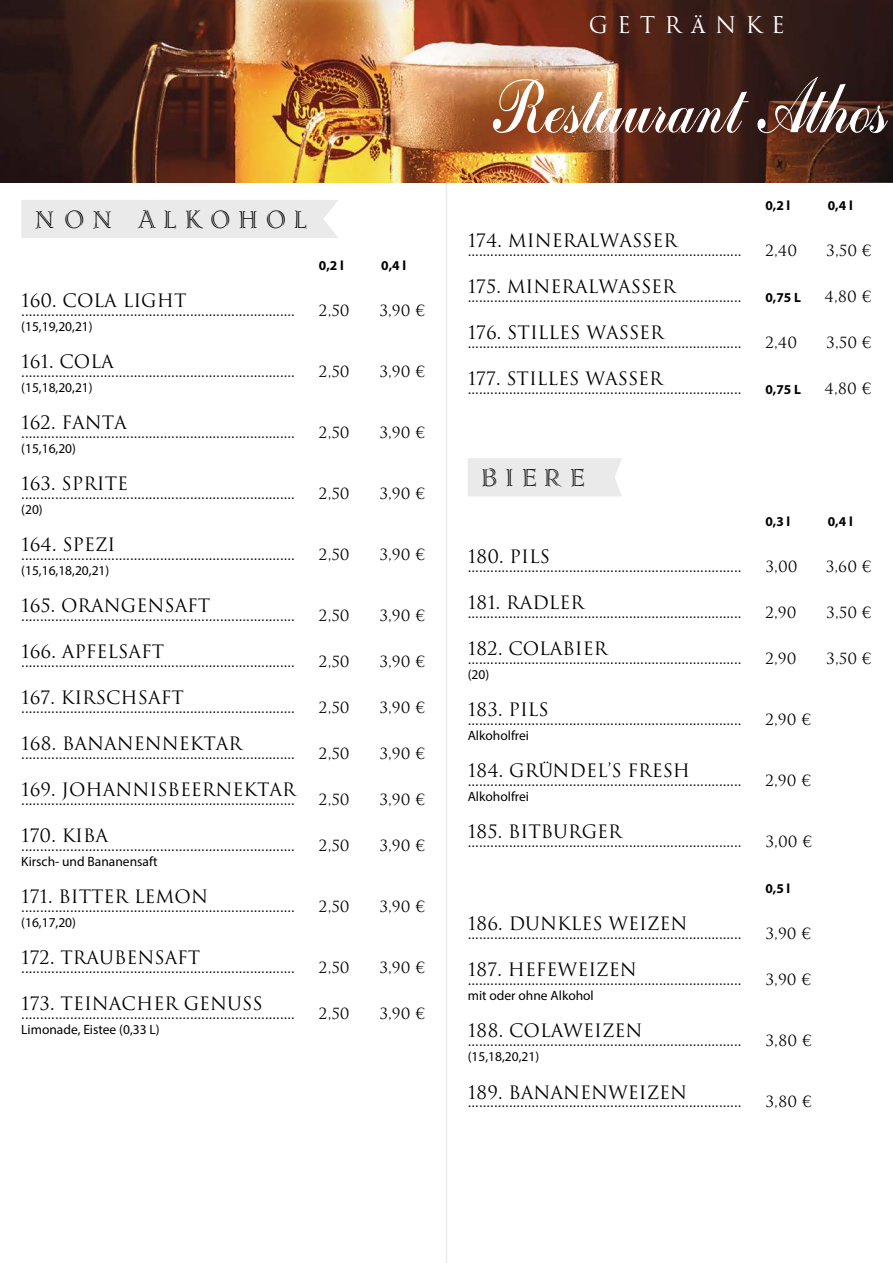
<style>
.page{position:relative;width:893px;height:1263px;background:#fff}
.page>*{position:absolute;margin:0;border:0;box-sizing:border-box;transform-origin:0 0}
.t1{font:500 76.5px "Odessa P Cfor Serge";color:#fff}
.t2{font:500 24px "Lidia";letter-spacing:.3em;color:#000}
.t3{font:22.5px "Romul";letter-spacing:.4em;color:#fff}
.t4{font:18px "Romul";color:#000}
.t5{font:15px "Romul";color:#000}
.t6{font:13.5px "Myriad Pro";color:#000}
.t7{font:700 13.5px "Myriad Pro";color:#000}
.s1{font-family:"Minion Pro"}
</style>
<div class="page">
<hr style="left:446px;top:0;width:1px;height:1263px;background:#eaeaeb">
<img style="left:0;top:0;width:893px;height:183px">
<div style="left:21px;top:200px;width:317px;height:38px;background:#eaeaeb"></div>
<div style="left:468px;top:458px;width:154px;height:38px;background:#eaeaeb"></div>
<h2 class="t2" style="left:34px;top:206px;width:275px">NON ALKOHOL</h2>
<p class="t7" style="left:319px;top:256px;width:26px">0,2 l</p>
<p class="t7" style="left:381px;top:256px;width:26px">0,4 l</p>
<p class="t4" style="left:21px;top:290px;width:167px">160. COLA LIGHT</p>
<p class="t5" style="left:21px;top:301px;width:275px">.........................................................................</p>
<p class="t5" style="left:319px;top:301px;width:32px">2,50</p>
<p class="t5" style="left:379px;top:301px;width:47px">3,90 €</p>
<p class="t6" style="left:21px;top:318px;width:73px">(15,19,20,21)</p>
<p class="t4" style="left:21px;top:351px;width:94px">161. COLA</p>
<p class="t5" style="left:21px;top:362px;width:275px">.........................................................................</p>
<p class="t5" style="left:319px;top:362px;width:32px">2,50</p>
<p class="t5" style="left:379px;top:362px;width:47px">3,90 €</p>
<p class="t6" style="left:21px;top:379px;width:73px">(15,18,20,21)</p>
<p class="t4" style="left:21px;top:412px;width:107px">162. FANTA</p>
<p class="t5" style="left:21px;top:423px;width:275px">.........................................................................</p>
<p class="t5" style="left:319px;top:423px;width:32px">2,50</p>
<p class="t5" style="left:379px;top:423px;width:47px">3,90 €</p>
<p class="t6" style="left:21px;top:440px;width:56px">(15,16,20)</p>
<p class="t4" style="left:21px;top:473px;width:109px">163. SPRITE</p>
<p class="t5" style="left:21px;top:484px;width:275px">.........................................................................</p>
<p class="t5" style="left:319px;top:484px;width:32px">2,50</p>
<p class="t5" style="left:379px;top:484px;width:47px">3,90 €</p>
<p class="t6" style="left:21px;top:501px;width:23px">(20)</p>
<p class="t4" style="left:21px;top:534px;width:96px">164. SPEZI</p>
<p class="t5" style="left:21px;top:545px;width:275px">.........................................................................</p>
<p class="t5" style="left:319px;top:545px;width:32px">2,50</p>
<p class="t5" style="left:379px;top:545px;width:47px">3,90 €</p>
<p class="t6" style="left:21px;top:562px;width:90px">(15,16,18,20,21)</p>
<p class="t4" style="left:21px;top:595px;width:191px">165. ORANGENSAFT</p>
<p class="t5" style="left:21px;top:606px;width:275px">.........................................................................</p>
<p class="t5" style="left:319px;top:606px;width:32px">2,50</p>
<p class="t5" style="left:379px;top:606px;width:47px">3,90 €</p>
<p class="t4" style="left:21px;top:641px;width:144px">166. APFELSAFT</p>
<p class="t5" style="left:21px;top:652px;width:275px">.........................................................................</p>
<p class="t5" style="left:319px;top:652px;width:32px">2,50</p>
<p class="t5" style="left:379px;top:652px;width:47px">3,90 €</p>
<p class="t4" style="left:21px;top:687px;width:164px">167. KIRSCHSAFT</p>
<p class="t5" style="left:21px;top:698px;width:275px">.........................................................................</p>
<p class="t5" style="left:319px;top:698px;width:32px">2,50</p>
<p class="t5" style="left:379px;top:698px;width:47px">3,90 €</p>
<p class="t4" style="left:21px;top:733px;width:222px">168. BANANENNEKTAR</p>
<p class="t5" style="left:21px;top:744px;width:275px">.........................................................................</p>
<p class="t5" style="left:319px;top:744px;width:32px">2,50</p>
<p class="t5" style="left:379px;top:744px;width:47px">3,90 €</p>
<p class="t4" style="left:21px;top:779px;width:276px">169. JOHANNISBEERNEKTAR</p>
<p class="t5" style="left:21px;top:790px;width:275px">.........................................................................</p>
<p class="t5" style="left:319px;top:790px;width:32px">2,50</p>
<p class="t5" style="left:379px;top:790px;width:47px">3,90 €</p>
<p class="t4" style="left:21px;top:825px;width:88px">170. KIBA</p>
<p class="t5" style="left:21px;top:836px;width:275px">.........................................................................</p>
<p class="t5" style="left:319px;top:836px;width:32px">2,50</p>
<p class="t5" style="left:379px;top:836px;width:47px">3,90 €</p>
<p class="t6" style="left:21px;top:853px;width:138px">Kirsch- und Bananensaft</p>
<p class="t4" style="left:21px;top:886px;width:188px">171. BITTER LEMON</p>
<p class="t5" style="left:21px;top:897px;width:275px">.........................................................................</p>
<p class="t5" style="left:319px;top:897px;width:32px">2,50</p>
<p class="t5" style="left:379px;top:897px;width:47px">3,90 €</p>
<p class="t6" style="left:21px;top:914px;width:56px">(16,17,20)</p>
<p class="t4" style="left:21px;top:947px;width:181px">172. TRAUBENSAFT</p>
<p class="t5" style="left:21px;top:958px;width:275px">.........................................................................</p>
<p class="t5" style="left:319px;top:958px;width:32px">2,50</p>
<p class="t5" style="left:379px;top:958px;width:47px">3,90 €</p>
<p class="t4" style="left:21px;top:993px;width:243px">173. TEINACHER GENUSS</p>
<p class="t5" style="left:21px;top:1004px;width:275px">.........................................................................</p>
<p class="t5" style="left:319px;top:1004px;width:32px">2,50</p>
<p class="t5" style="left:379px;top:1004px;width:47px">3,90 €</p>
<p class="t6" style="left:21px;top:1021px;width:140px">Limonade, Eistee (0,33 L)</p>
<h3 class="t3" style="left:589px;top:11px;width:198px">GETR<span class="s1">Ä</span>NKE</h3>
<h1 class="t1" style="left:491px;top:69px;width:397px">Restaurant Athos</h1>
<p class="t7" style="left:765px;top:197px;width:26px">0,2 l</p>
<p class="t7" style="left:828px;top:197px;width:26px">0,4 l</p>
<p class="t4" style="left:468px;top:230px;width:211px">174. MINERALWASSER</p>
<p class="t5" style="left:468px;top:242px;width:275px">.........................................................................</p>
<p class="t5" style="left:765px;top:242px;width:33px">2,40</p>
<p class="t5" style="left:826px;top:242px;width:47px">3,50 €</p>
<p class="t4" style="left:468px;top:276px;width:210px">175. MINERALWASSER</p>
<p class="t5" style="left:468px;top:288px;width:275px">.........................................................................</p>
<p class="t7" style="left:765px;top:289px;width:37px">0,75 L</p>
<p class="t5" style="left:825px;top:288px;width:49px">4,80 €</p>
<p class="t4" style="left:468px;top:322px;width:198px">176. STILLES WASSER</p>
<p class="t5" style="left:468px;top:334px;width:275px">.........................................................................</p>
<p class="t5" style="left:765px;top:334px;width:33px">2,40</p>
<p class="t5" style="left:826px;top:334px;width:47px">3,50 €</p>
<p class="t4" style="left:468px;top:368px;width:197px">177. STILLES WASSER</p>
<p class="t5" style="left:468px;top:380px;width:275px">.........................................................................</p>
<p class="t7" style="left:765px;top:381px;width:37px">0,75 L</p>
<p class="t5" style="left:825px;top:380px;width:49px">4,80 €</p>
<h2 class="t2" style="left:480px;top:465px;width:106px">BIERE</h2>
<p class="t7" style="left:765px;top:513px;width:26px">0,3 l</p>
<p class="t7" style="left:828px;top:513px;width:26px">0,4 l</p>
<p class="t4" style="left:468px;top:546px;width:84px">180. PILS</p>
<p class="t5" style="left:468px;top:558px;width:275px">.........................................................................</p>
<p class="t5" style="left:765px;top:558px;width:34px">3,00</p>
<p class="t5" style="left:826px;top:558px;width:48px">3,60 €</p>
<p class="t4" style="left:468px;top:592px;width:118px">181. RADLER</p>
<p class="t5" style="left:468px;top:604px;width:275px">.........................................................................</p>
<p class="t5" style="left:765px;top:604px;width:33px">2,90</p>
<p class="t5" style="left:826px;top:604px;width:47px">3,50 €</p>
<p class="t4" style="left:468px;top:638px;width:141px">182. COLABIER</p>
<p class="t5" style="left:468px;top:650px;width:275px">.........................................................................</p>
<p class="t5" style="left:765px;top:650px;width:33px">2,90</p>
<p class="t5" style="left:826px;top:650px;width:47px">3,50 €</p>
<p class="t6" style="left:468px;top:666px;width:23px">(20)</p>
<p class="t4" style="left:468px;top:699px;width:83px">183. PILS</p>
<p class="t5" style="left:468px;top:711px;width:275px">.........................................................................</p>
<p class="t5" style="left:765px;top:711px;width:47px">2,90 €</p>
<p class="t6" style="left:468px;top:727px;width:63px">Alkoholfrei</p>
<p class="t4" style="left:468px;top:760px;width:224px">184. GRU<sup>¨</sup> NDEL’S FRESH</p>
<p class="t5" style="left:468px;top:772px;width:275px">.........................................................................</p>
<p class="t5" style="left:765px;top:772px;width:47px">2,90 €</p>
<p class="t6" style="left:468px;top:788px;width:63px">Alkoholfrei</p>
<p class="t4" style="left:468px;top:821px;width:155px">185. BITBURGER</p>
<p class="t5" style="left:468px;top:833px;width:275px">.........................................................................</p>
<p class="t5" style="left:765px;top:833px;width:48px">3,00 €</p>
<p class="t7" style="left:765px;top:880px;width:26px">0,5 l</p>
<p class="t4" style="left:468px;top:913px;width:221px">186. DUNKLES WEIZEN</p>
<p class="t5" style="left:468px;top:925px;width:275px">.........................................................................</p>
<p class="t5" style="left:765px;top:925px;width:47px">3,90 €</p>
<p class="t4" style="left:468px;top:959px;width:171px">187. HEFEWEIZEN</p>
<p class="t5" style="left:468px;top:971px;width:275px">.........................................................................</p>
<p class="t5" style="left:765px;top:971px;width:47px">3,90 €</p>
<p class="t6" style="left:468px;top:987px;width:128px">mit oder ohne Alkohol</p>
<p class="t4" style="left:468px;top:1020px;width:176px">188. COLAWEIZEN</p>
<p class="t5" style="left:468px;top:1032px;width:275px">.........................................................................</p>
<p class="t5" style="left:765px;top:1032px;width:48px">3,80 €</p>
<p class="t6" style="left:468px;top:1048px;width:73px">(15,18,20,21)</p>
<p class="t4" style="left:468px;top:1081px;width:221px">189. BANANENWEIZEN</p>
<p class="t5" style="left:468px;top:1093px;width:275px">.........................................................................</p>
<p class="t5" style="left:765px;top:1093px;width:48px">3,80 €</p>
</div>
